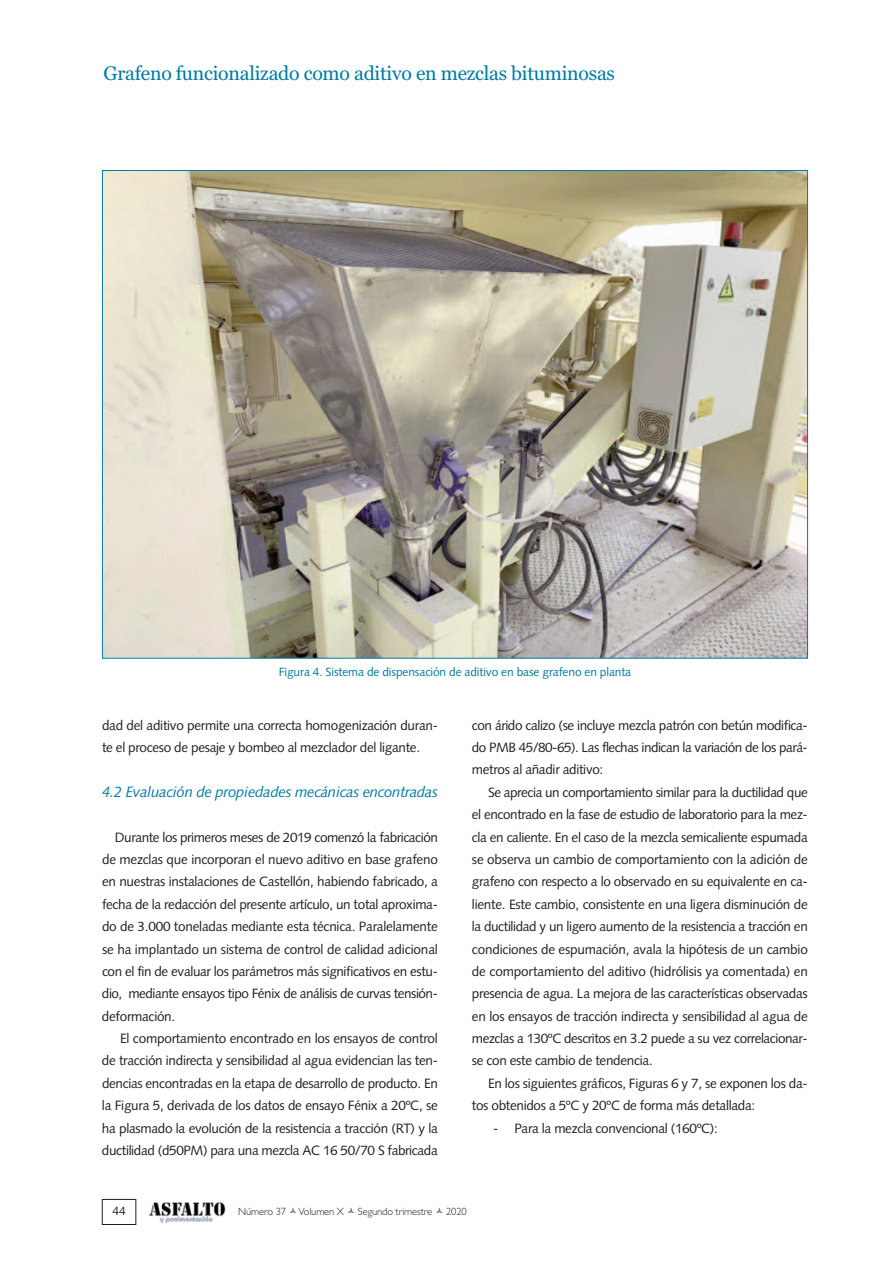
<style>
.page{position:relative;width:893px;height:1263px;background:#fff}
.page>*{position:absolute;margin:0;border:0;box-sizing:border-box;transform-origin:0 0}
.t1{font:19.5px "Georgia";letter-spacing:-.01em;color:#007ba3}
.t2{font:italic 15px "Syntax LT Std";letter-spacing:-.02em;color:#007ba3}
.t3{font:13.5px/22.4px "Syntax LT Std";letter-spacing:-.02em;color:#231f20;text-align:justify}
.t4{font:12px "Syntax LT Std";letter-spacing:-.01em;color:#007ba3}
.t5{font:12px "Syntax LT Std";color:#231f20}
.t6{font:300 10.5px "Gill Sans";letter-spacing:-.01em;color:#231f20}
</style>
<div class="page">
<img style="left:149px;top:1202px;width:77px;height:21px">
<div style="left:102px;top:1199px;width:34px;height:26px;border:1px solid #231f20"></div>
<img style="left:104px;top:172px;width:702px;height:485px">
<h1 class="t1" style="left:104px;top:62px;width:513px">Grafeno funcionalizado como aditivo en mezclas bituminosas</h1>
<p class="t4" style="left:279px;top:667px;width:354px">Figura 4. Sistema de dispensación de aditivo en base grafeno en planta</p>
<p class="t3" style="left:102px;top:715px;width:337px">dad del aditivo permite una correcta homogenización duran&shy;te el proceso de pesaje y bombeo al mezclador del ligante.</p>
<p class="t2" style="left:102px;top:786px;width:337px">4.2 Evaluación de propiedades mecánicas encontradas</p>
<p class="t3" style="left:102px;top:827px;width:337px;text-indent:13px">Durante los primeros meses de 2019 comenzó la fabricación de mezclas que incorporan el nuevo aditivo en base grafeno en nuestras instalaciones de Castellón, habiendo fabricado, a fecha de la redacción del presente artículo, un total aproxima&shy;do de 3.000 toneladas mediante esta técnica. Paralelamente se ha implantado un sistema de control de calidad adicional con el fin de evaluar los parámetros más significativos en estu&shy;dio, mediante ensayos tipo Fénix de análisis de curvas tensión&shy;deformación.</p>
<p class="t3" style="left:102px;top:1028px;width:337px;text-indent:18px">El comportamiento encontrado en los ensayos de control de tracción indirecta y sensibilidad al agua evidencian las ten&shy;dencias encontradas en la etapa de desarrollo de producto. En la Figura 5, derivada de los datos de ensayo Fénix a 20ºC, se ha plasmado la evolución de la resistencia a tracción (RT) y la ductilidad (d50PM) para una mezcla AC 16 50/70 S fabricada</p>
<p class="t3" style="left:472px;top:715px;width:337px">con árido calizo (se incluye mezcla patrón con betún modifica&shy;do PMB 45/80-65). Las flechas indican la variación de los pará&shy;metros al añadir aditivo:</p>
<p class="t3" style="left:472px;top:782px;width:337px;text-indent:16px">Se aprecia un comportamiento similar para la ductilidad que el encontrado en la fase de estudio de laboratorio para la mez&shy;cla en caliente. En el caso de la mezcla semicaliente espumada se observa un cambio de comportamiento con la adición de grafeno con respecto a lo observado en su equivalente en ca&shy;liente. Este cambio, consistente en una ligera disminución de la ductilidad y un ligero aumento de la resistencia a tracción en condiciones de espumación, avala la hipótesis de un cambio de comportamiento del aditivo (hidrólisis ya comentada) en presencia de agua. La mejora de las características observadas en los ensayos de tracción indirecta y sensibilidad al agua de mezclas a 130ºC descritos en 3.2 puede a su vez correlacionar&shy;se con este cambio de tendencia.</p>
<p class="t3" style="left:472px;top:1073px;width:337px;text-indent:16px">En los siguientes gráficos, Figuras 6 y 7, se exponen los da&shy;tos obtenidos a 5ºC y 20ºC de forma más detallada:</p>
<p class="t3" style="left:493px;top:1118px;width:226px">- Para la mezcla convencional (160ºC):</p>
<p class="t5" style="left:112px;top:1206px;width:15px">44</p>
<p class="t6" style="left:238px;top:1205px;width:107px">Número 37 Volumen X</p>
<p class="t6" style="left:358px;top:1205px;width:76px">Segundo trimestre</p>
<p class="t6" style="left:446px;top:1205px;width:22px">2020</p>
</div>
